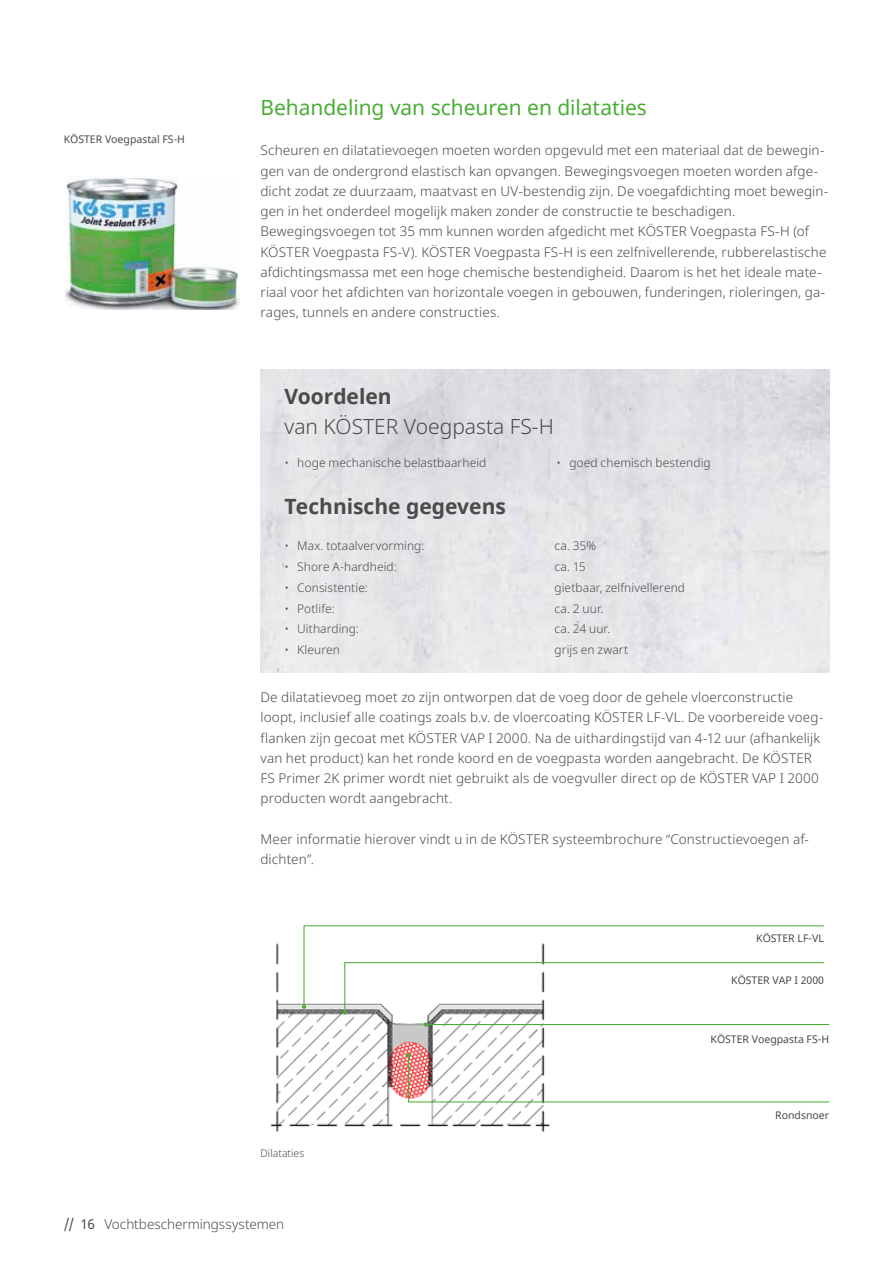
<style>
.page{position:relative;width:893px;height:1263px;background:#fff}
.page>*{position:absolute;margin:0;border:0;box-sizing:border-box;transform-origin:0 0}
.t1{font:21px "Noto Sans";color:#49ad33}
.t2{font:700 21px "Noto Sans";color:#4a4a49}
.t3{font:300 21px "Noto Sans";color:#4a4a49}
.t4{font:300 13.5px/20.2px "Noto Sans";letter-spacing:.01em;color:#4a4a49}
.t5{font:300 12px "Noto Sans";letter-spacing:.005em;color:#4a4a49}
.t6{font:10.5px "Noto Sans";color:#4a4a49}
.t7{font:300 10.5px "Noto Sans";color:#4a4a49}
.s1{font-weight:400}
</style>
<div class="page">
<img style="left:270px;top:943px;width:291px;height:189px">
<img style="left:65px;top:177px;width:174px;height:132px">
<svg style="left:406px;top:1053px;width:424px;height:50px"></svg>
<svg style="left:302px;top:925px;width:522px;height:89px"></svg>
<hr style="left:426px;top:1024px;width:403px;height:1px;background:#49ad33">
<svg style="left:423px;top:1022px;width:5px;height:4px"></svg>
<p class="t6" style="left:64px;top:132px;width:123px">KÖSTER Voegpastal FS-H</p>
<h1 class="t1" style="left:260px;top:93px;width:388px">Behandeling van scheuren en dilataties</h1>
<p class="t4" style="left:260px;top:141px;width:569px">Scheuren en dilatatievoegen moeten worden opgevuld met een materiaal dat de bewegin&shy;gen van de ondergrond elastisch kan opvangen. Bewegingsvoegen moeten worden afge&shy;dicht zodat ze duurzaam, maatvast en UV-bestendig zijn. De voegafdichting moet bewegin&shy;gen in het onderdeel mogelijk maken zonder de constructie te beschadigen.<br>Bewegingsvoegen tot 35 mm kunnen worden afgedicht met KÖSTER Voegpasta FS-H (of KÖSTER Voegpasta FS-V). KÖSTER Voegpasta FS-H is een zelfnivellerende, rubberelastische afdichtingsmassa met een hoge chemische bestendigheid. Daarom is het het ideale mate&shy;riaal voor het afdichten van horizontale voegen in gebouwen, funderingen, rioleringen, ga&shy;rages, tunnels en andere constructies.</p>
<h1 class="t2" style="left:285px;top:382px;width:109px">Voordelen</h1>
<h1 class="t3" style="left:285px;top:412px;width:271px">van KÖSTER Voegpasta FS-H</h1>
<p class="t5" style="left:285px;top:455px;width:203px">• hoge mechanische belastbaarheid</p>
<p class="t5" style="left:557px;top:455px;width:156px">• goed chemisch bestendig</p>
<h1 class="t2" style="left:285px;top:491px;width:223px">Technische gegevens</h1>
<p class="t5" style="left:285px;top:537px;width:141px">• Max. totaalvervorming:</p>
<p class="t5" style="left:555px;top:537px;width:43px">ca. 35%</p>
<p class="t5" style="left:285px;top:558px;width:114px">• Shore A-hardheid:</p>
<p class="t5" style="left:555px;top:558px;width:33px">ca. 15</p>
<p class="t5" style="left:285px;top:579px;width:85px">• Consistentie:</p>
<p class="t5" style="left:555px;top:579px;width:132px">gietbaar, zelfnivellerend</p>
<p class="t5" style="left:285px;top:600px;width:52px">• Potlife:</p>
<p class="t5" style="left:555px;top:600px;width:51px">ca. 2 uur.</p>
<p class="t5" style="left:285px;top:620px;width:76px">• Uitharding:</p>
<p class="t5" style="left:555px;top:620px;width:57px">ca. 24 uur.</p>
<p class="t5" style="left:285px;top:641px;width:57px">• Kleuren</p>
<p class="t5" style="left:555px;top:641px;width:75px">grijs en zwart</p>
<p class="t4" style="left:260px;top:687px;width:564px">De dilatatievoeg moet zo zijn ontworpen dat de voeg door de gehele vloerconstructie loopt, inclusief alle coatings zoals b.v. de vloercoating KÖSTER LF-VL. De voorbereide voeg&shy;flanken zijn gecoat met KÖSTER VAP I 2000. Na de uithardingstijd van 4-12 uur (afhankelijk van het product) kan het ronde koord en de voegpasta worden aangebracht. De KÖSTER FS Primer 2K primer wordt niet gebruikt als de voegvuller direct op de KÖSTER VAP I 2000 producten wordt aangebracht.</p>
<p class="t4" style="left:260px;top:829px;width:550px">Meer informatie hierover vindt u in de KÖSTER systeembrochure “Constructievoegen af&shy;dichten”.</p>
<p class="t6" style="left:756px;top:931px;width:69px">KÖSTER LF-VL</p>
<p class="t6" style="left:731px;top:973px;width:94px">KÖSTER VAP I 2000</p>
<p class="t6" style="left:711px;top:1032px;width:120px">KÖSTER Voegpasta FS-H</p>
<p class="t7" style="left:260px;top:1145px;width:45px">Dilataties</p>
<p class="t6" style="left:775px;top:1108px;width:55px">Rondsnoer</p>
<p class="t4" style="left:64px;top:1214px;width:222px"><span class="s1">// 16</span> Vochtbeschermingssystemen</p>
</div>
